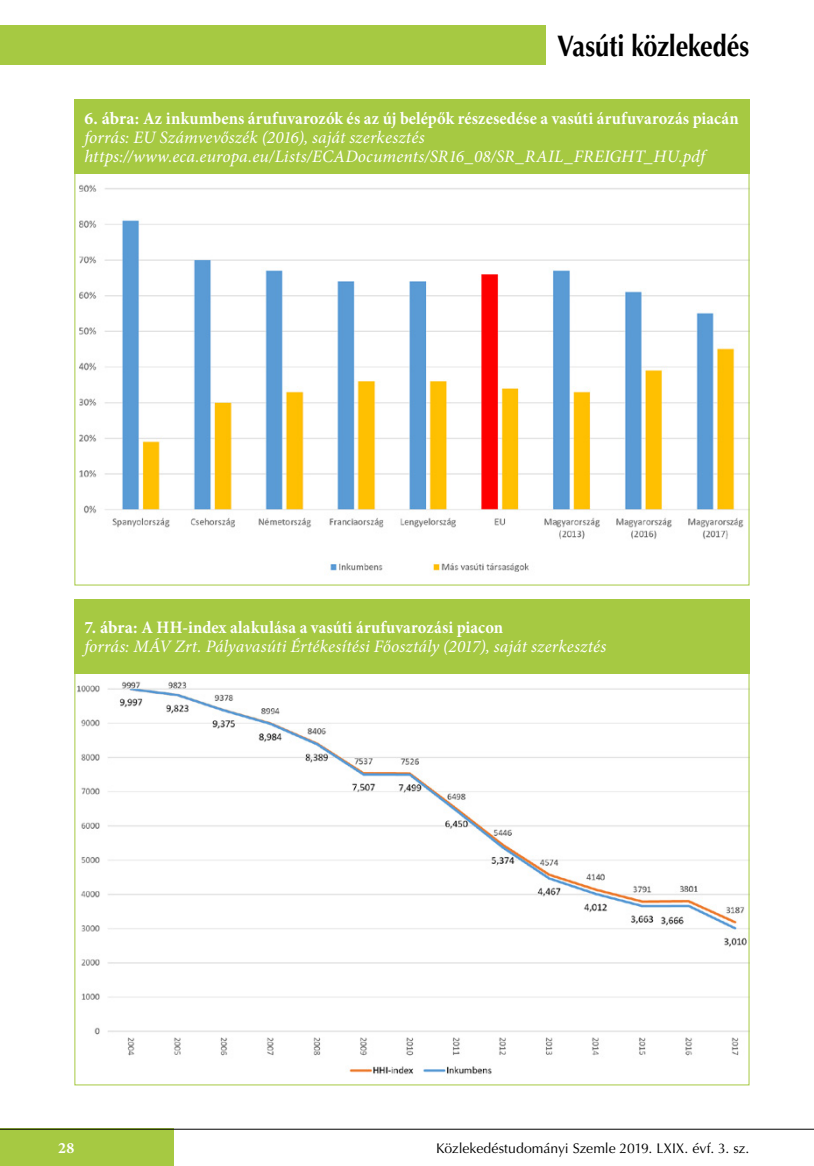
<style>
.page{position:relative;width:814px;height:1166px;background:#fff}
.page>*{position:absolute;margin:0;border:0;box-sizing:border-box;transform-origin:0 0}
.t1{font:700 29.75px "Optima CE";letter-spacing:-.005em;color:#000;scale:.85 1}
.t2{font:italic 17.5px/19.2px "Minion Pro";letter-spacing:.005em;color:#fff}
.t3{font:700 15.75px "Minion Pro";color:#fff}
.t4{font:14px "Optima CE";letter-spacing:-.005em;color:#000}
.s1{font-weight:700;font-style:normal}
</style>
<div class="page">
<div style="left:0;top:25px;width:546px;height:39px;background:#a6c942"></div>
<div style="left:0;top:1129px;width:174px;height:37px;background:#a6c942"></div>
<hr style="left:0;top:1129px;width:814px;height:1px;background:#000">
<img style="left:79px;top:184px;width:668px;height:388px">
<div style="left:74px;top:99px;width:675px;height:75px;background:#a6c942"></div>
<img style="left:77px;top:681px;width:670px;height:394px">
<div style="left:74px;top:599px;width:675px;height:74px;background:#a6c942"></div>
<h1 class="t1" style="left:557px;top:27px;width:228px">Vasúti közlekedés</h1>
<p class="t2" style="left:84px;top:108px;width:656px"><span class="s1">6. ábra: Az inkumbens árufuvarozók és az új belépők részesedése a vasúti árufuvarozás piacán </span>forrás: EU Számvevőszék (2016), saját szerkesztés https://www.eca.europa.eu/Lists/ECADocuments/SR16_08/SR_RAIL_FREIGHT_HU.pdf</p>
<p class="t2" style="left:84px;top:618px;width:523px"><span class="s1">7. ábra: A HH-index alakulása a vasúti árufuvarozási piacon<br></span>forrás: MÁV Zrt. Pályavasúti Értékesítési Főosztály (2017), saját szerkesztés</p>
<p class="t3" style="left:58px;top:1137px;width:18px">28</p>
<p class="t4" style="left:436px;top:1139px;width:315px">Közlekedéstudományi Szemle 2019. LXIX. évf. 3. sz.</p>
</div>
